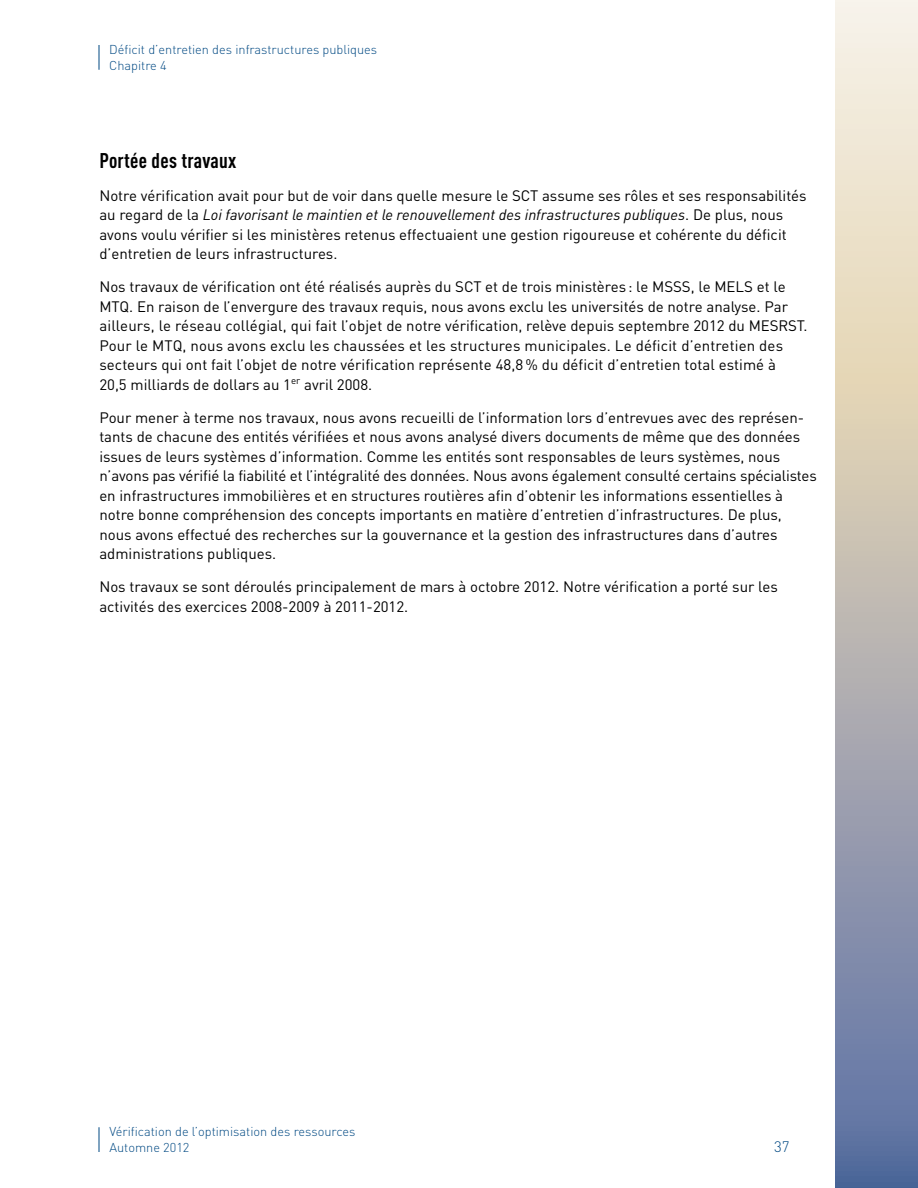
<style>
.page{position:relative;width:918px;height:1188px;background:#fff}
.page>*{position:absolute;margin:0;border:0;box-sizing:border-box;transform-origin:0 0}
.t1{font:700 condensed 21px "DIN Offc";letter-spacing:.015em;color:#000}
.t2{font:15px/19.5px "DIN Offc";color:#000}
.t3{font:300 15px "DIN Offc";color:#004983}
.t4{font:300 12.75px/15.8px "DIN Offc";color:#004983}
.s1{font-style:italic}
</style>
<div class="page">
<svg style="left:836px;top:0;width:82px;height:1188px;background:#b8b7b8"></svg>
<svg style="left:99px;top:1127px;width:1px;height:25px"></svg>
<svg style="left:99px;top:45px;width:1px;height:25px"></svg>
<p class="t4" style="left:109px;top:41px;width:269px">Déficit d’entretien des infrastructures publiques<br>Chapitre 4</p>
<h1 class="t1" style="left:99px;top:147px;width:139px">Portée des travaux</h1>
<p class="t2" style="left:99px;top:185px;width:709px">Notre vérification avait pour but de voir dans quelle mesure le SCT assume ses rôles et ses responsabilités au regard de la <span class="s1">Loi favorisant le maintien et le renouvellement des infrastructures publiques</span>. De plus, nous avons voulu vérifier si les ministères retenus effectuaient une gestion rigoureuse et cohérente du déficit d’entretien de leurs infrastructures.</p>
<p class="t2" style="left:99px;top:277px;width:710px">Nos travaux de vérification ont été réalisés auprès du SCT et de trois ministères : le MSSS, le MELS et le MTQ. En raison de l’envergure des travaux requis, nous avons exclu les universités de notre analyse. Par ailleurs, le réseau collégial, qui fait l’objet de notre vérification, relève depuis septembre 2012 du MESRST.<br>Pour le MTQ, nous avons exclu les chaussées et les structures municipales. Le déficit d’entretien des secteurs qui ont fait l’objet de notre vérification représente 48,8% du déficit d’entretien total estimé à<br>20,5 milliards de dollars au 1<sup>er</sup> avril 2008.</p>
<p class="t2" style="left:99px;top:407px;width:719px">Pour mener à terme nos travaux, nous avons recueilli de l’information lors d’entrevues avec des représen&shy;tants de chacune des entités vérifiées et nous avons analysé divers documents de même que des données issues de leurs systèmes d’information. Comme les entités sont responsables de leurs systèmes, nous n’avons pas vérifié la fiabilité et l’intégralité des données. Nous avons également consulté certains spécialistes en infrastructures immobilières et en structures routières afin d’obtenir les informations essentielles à notre bonne compréhension des concepts importants en matière d’entretien d’infrastructures. De plus, nous avons effectué des recherches sur la gouvernance et la gestion des infrastructures dans d’autres administrations publiques.</p>
<p class="t2" style="left:99px;top:577px;width:680px">Nos travaux se sont déroulés principalement de mars à octobre 2012. Notre vérification a porté sur les activités des exercices 2008-2009 à 2011-2012.</p>
<p class="t4" style="left:110px;top:1124px;width:248px">Vérification de l’optimisation des ressources<br>Automne 2012</p>
<p class="t3" style="left:774px;top:1137px;width:17px">37</p>
</div>
